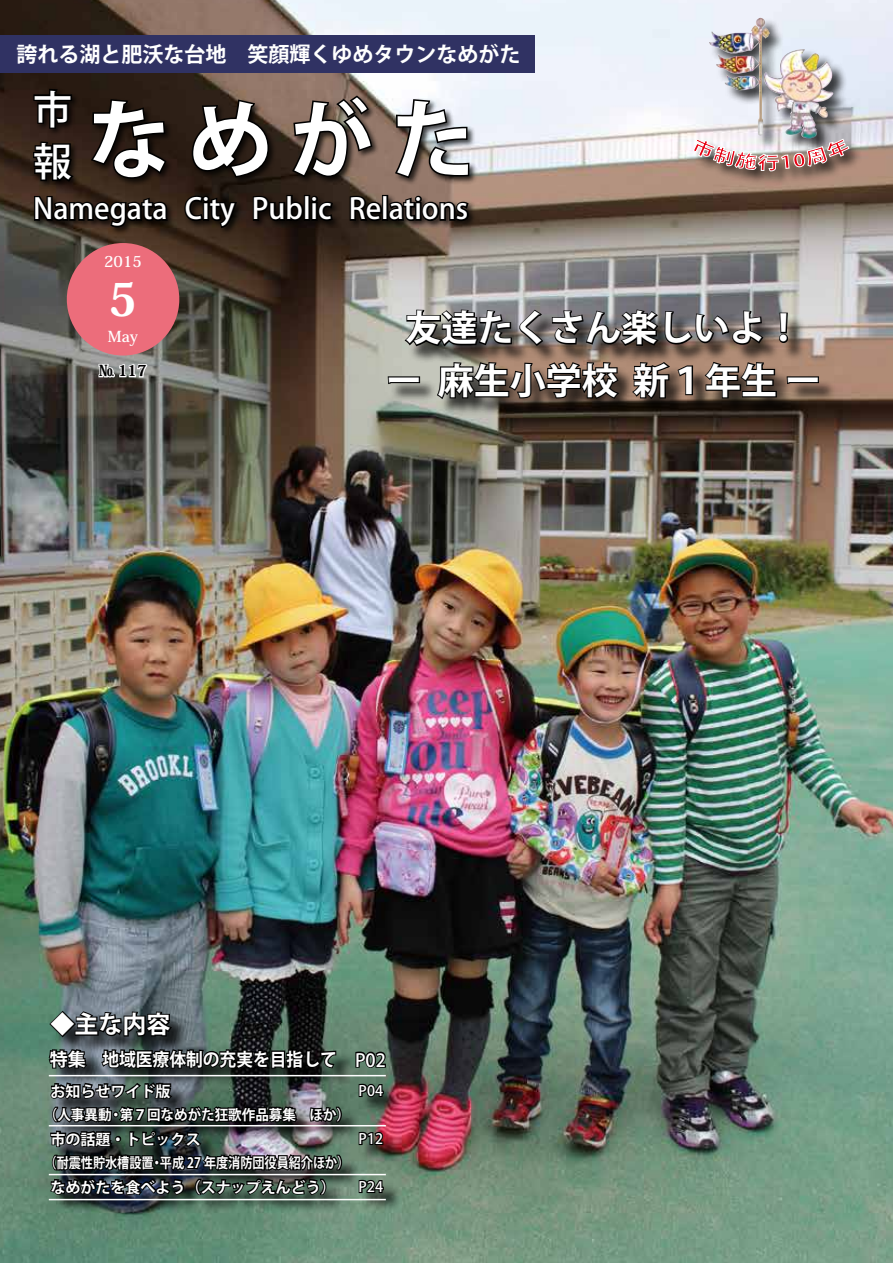
<style>
.page{position:relative;width:893px;height:1263px;background:#fff}
.page>*{position:absolute;margin:0;border:0;box-sizing:border-box;transform-origin:0 0}
.t1{font:700 84px "Koz Go Pro";color:#fff}
.t2{font:800 45px "Koz Min Pro";color:#fff}
.t3{font:500 39px "Koz Go Pro";color:#fff}
.t4{font:700 36px/52.5px "Koz Go Pro";color:#fff;text-align:center}
.t5{font:500 28.5px "Koz Go Pro";color:#fff}
.t6{font:700 24px "Koz Go Pro";color:#fff}
.t7{font:700 21px "Koz Go Pro";color:#fff}
.t8{font:700 18px "Koz Go Pro";color:#fff}
.t9{font:700 15px "Koz Go Pro";color:#fff}
.t10{font:700 15px "Koz Min Pro";color:#fff}
.t11{font:800 15px "Koz Min Pro";color:#000}
.t12{font:700 14.25px "Koz Go Pro";color:#fff;scale:.85 1}
.t13{font:700 14.25px "Koz Go Pro";color:#fff;scale:.95 1}
.t14{font:500 14.25px "Koz Go Pro";color:#fff}
.s1{font-weight:500;font-size:39px}
.s2{font-weight:500}
</style>
<div class="page">
<img style="left:0;top:0;width:893px;height:1263px">
<div style="left:0;top:35px;width:534px;height:38px;background:#303263"></div>
<div style="left:31px;top:87px;width:446px;height:149px;background:#000;opacity:.75"></div>
<svg style="left:32px;top:87px;width:42px;height:43px"></svg>
<svg style="left:20px;top:140px;width:57px;height:44px"></svg>
<svg style="left:89px;top:98px;width:79px;height:82px"></svg>
<svg style="left:190px;top:98px;width:80px;height:81px"></svg>
<svg style="left:290px;top:94px;width:84px;height:85px"></svg>
<svg style="left:393px;top:97px;width:78px;height:83px"></svg>
<svg style="left:32px;top:193px;width:138px;height:102px"></svg>
<svg style="left:183px;top:194px;width:56px;height:36px"></svg>
<svg style="left:251px;top:193px;width:54px;height:30px"></svg>
<div style="left:304px;top:195px;width:6px;height:26px;border:3px solid #000"></div>
<div style="left:311px;top:196px;width:7px;height:7px;border:3px solid #000;border-radius:50%"></div>
<div style="left:311px;top:202px;width:7px;height:19px;border:3px solid #000"></div>
<svg style="left:316px;top:200px;width:19px;height:23px"></svg>
<svg style="left:348px;top:194px;width:123px;height:29px"></svg>
<div style="left:391px;top:312px;width:447px;height:105px;background:#000;opacity:.75"></div>
<svg style="left:387px;top:308px;width:433px;height:93px"></svg>
<div style="left:67px;top:243px;width:112px;height:113px;background:#ec6d7b;border-radius:50%"></div>
<svg style="left:97px;top:356px;width:52px;height:29px"></svg>
<div style="left:709px;top:18px;width:139px;height:136px;background:#000;opacity:.75"></div>
<img style="left:709px;top:18px;width:86px;height:118px">
<div style="left:693px;top:139px;width:171px;height:47px;background:#000;opacity:.75"></div>
<svg style="left:693px;top:139px;width:156px;height:32px"></svg>
<div style="left:52px;top:1052px;width:303px;height:35px;background:#000;opacity:.75"></div>
<svg style="left:354px;top:1050px;width:33px;height:19px"></svg>
<div style="left:53px;top:1086px;width:307px;height:127px;background:#000;opacity:.75"></div>
<img style="left:47px;top:891px;width:296px;height:364px">
<div style="left:361px;top:1086px;width:41px;height:125px;background:#000;opacity:.75"></div>
<svg style="left:358px;top:1077px;width:27px;height:21px"></svg>
<svg style="left:358px;top:1130px;width:26px;height:16px"></svg>
<svg style="left:358px;top:1173px;width:27px;height:21px"></svg>
<hr style="left:49px;top:1199px;width:337px;height:1px;background:#fff">
<hr style="left:49px;top:1174px;width:337px;height:1px;background:#fff">
<hr style="left:49px;top:1125px;width:337px;height:1px;background:#fff">
<hr style="left:49px;top:1075px;width:337px;height:1px;background:#fff">
<h3 class="t7" style="left:16px;top:41px;width:505px">誇れる湖と肥沃な台地　笑顔輝くゆめタウンなめがた</h3>
<h3 class="t3" style="left:33px;top:84px;width:40px">市</h3>
<h1 class="t1" style="left:33px;top:86px;width:443px"><span class="s1">報</span>なめがた</h1>
<h3 class="t5" style="left:33px;top:191px;width:436px">Namegata City Public Relations</h3>
<p class="t10" style="left:104px;top:251px;width:39px">2015</p>
<h2 class="t2" style="left:109px;top:266px;width:30px">5</h2>
<p class="t10" style="left:108px;top:325px;width:32px">May</p>
<p class="t11" style="left:99px;top:360px;width:49px">№ 117</p>
<h3 class="t4" style="left:386px;top:304px;width:436px">友達たくさん楽しいよ！ー 麻生小学校 新１年生 ー</h3>
<h3 class="t6" style="left:51px;top:1009px;width:121px">◆主な内容</h3>
<p class="t8" style="left:50px;top:1047px;width:338px">特集　地域医療体制の充実を目指して <span class="s2">P02</span></p>
<p class="t9" style="left:51px;top:1081px;width:121px">お知らせワイド版</p>
<p class="t13" style="left:44px;top:1105px;width:324px">（人事異動・第７回なめがた狂歌作品募集　ほか）</p>
<p class="t9" style="left:51px;top:1129px;width:151px">市の話題・トピックス</p>
<p class="t12" style="left:45px;top:1153px;width:360px">（耐震性貯水槽設置・平成 27 年度消防団役員紹介ほか）</p>
<p class="t9" style="left:51px;top:1177px;width:286px">なめがたを食べよう（スナップえんどう）</p>
<p class="t14" style="left:359px;top:1081px;width:26px">P04</p>
<p class="t14" style="left:359px;top:1129px;width:26px">P12</p>
<p class="t14" style="left:359px;top:1177px;width:26px">P24</p>
</div>
